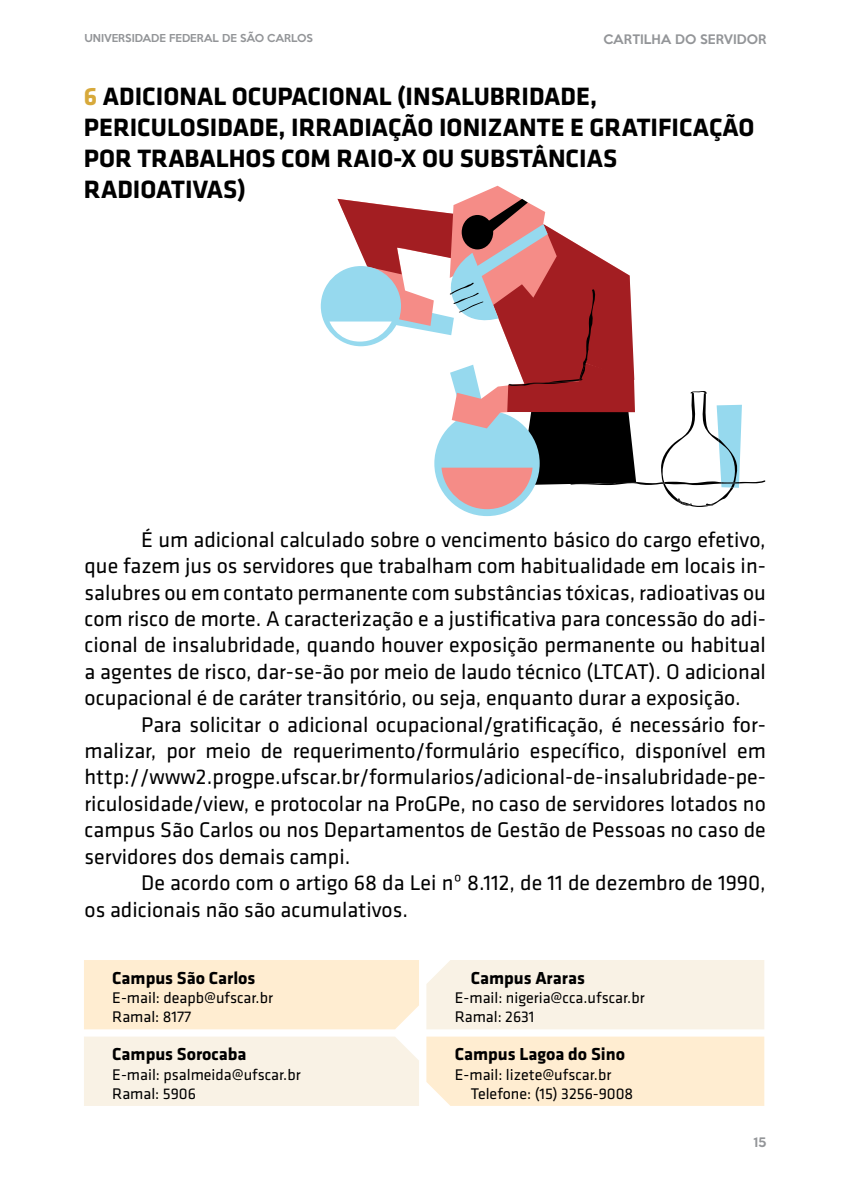
<style>
.page{position:relative;width:851px;height:1191px;background:#fff}
.page>*{position:absolute;margin:0;border:0;box-sizing:border-box;transform-origin:0 0}
.t1{font:700 26px/31.2px "Klavika";color:#000}
.t2{font:22px/26.4px "Klavika";color:#000;text-align:justify}
.t3{font:700 18px "Klavika";color:#000}
.t4{font:16px/19.2px "Klavika";color:#000}
.t5{font:500 12px "Keep Calm";color:#939598}
.t6{font:500 10px "Keep Calm";color:#939598}
.s1{color:#d7a93b}
</style>
<div class="page">
<div style="left:84px;top:960px;width:335px;height:69px;background:#ffedd1"></div>
<div style="left:84px;top:1036px;width:335px;height:70px;background:#f9f2e5"></div>
<div style="left:426px;top:960px;width:338px;height:69px;background:#f9f2e5"></div>
<div style="left:426px;top:1036px;width:338px;height:70px;background:#ffedd1"></div>
<div style="left:434px;top:411px;width:105px;height:105px;background:#96d9ee;border-radius:50%"></div>
<div style="left:321px;top:266px;width:80px;height:80px;background:#96d9ee;border-radius:50%"></div>
<svg style="left:329px;top:186px;width:436px;height:323px"></svg>
<p class="t6" style="left:84px;top:29px;width:230px">UNIVERSIDADE FEDERAL DE SÃO CARLOS</p>
<p class="t5" style="left:603px;top:28px;width:164px">CARTILHA DO SERVIDOR</p>
<p class="t1" style="left:84px;top:81px;width:672px"><span class="s1">6</span> ADICIONAL OCUPACIONAL (INSALUBRIDADE, PERICULOSIDADE, IRRADIAÇÃO IONIZANTE E GRATIFICAÇÃO POR TRABALHOS COM RAIO-X OU SUBSTÂNCIAS RADIOATIVAS)</p>
<p class="t2" style="left:84px;top:527px;width:682px;text-indent:57px">É um adicional calculado sobre o vencimento básico do cargo efetivo, que fazem jus os servidores que trabalham com habitualidade em locais in&shy;salubres ou em contato permanente com substâncias tóxicas, radioativas ou com risco de morte. A caracterização e a justificativa para concessão do adi&shy;cional de insalubridade, quando houver exposição permanente ou habitual a agentes de risco, dar-se-ão por meio de laudo técnico (LTCAT). O adicional ocupacional é de caráter transitório, ou seja, enquanto durar a exposição.</p>
<p class="t2" style="left:84px;top:711px;width:682px;text-indent:57px">Para solicitar o adicional ocupacional/gratificação, é necessário for&shy;malizar, por meio de requerimento/formulário específico, disponível em http://www2.progpe.ufscar.br/formularios/adicional-de-insalubridade-pe&shy;riculosidade/view, e protocolar na ProGPe, no caso de servidores lotados no campus São Carlos ou nos Departamentos de Gestão de Pessoas no caso de servidores dos demais campi.</p>
<p class="t2" style="left:84px;top:870px;width:682px;text-indent:57px">De acordo com o artigo 68 da Lei nº 8.112, de 11 de dezembro de 1990, os adicionais não são acumulativos.</p>
<p class="t3" style="left:112px;top:968px;width:145px">Campus São Carlos</p>
<p class="t4" style="left:112px;top:988px;width:162px">E-mail: deapb@ufscar.br<br>Ramal: 8177</p>
<p class="t3" style="left:112px;top:1044px;width:136px">Campus Sorocaba</p>
<p class="t4" style="left:112px;top:1065px;width:190px">E-mail: psalmeida@ufscar.br<br>Ramal: 5906</p>
<p class="t3" style="left:470px;top:968px;width:115px">Campus Araras</p>
<p class="t4" style="left:454px;top:988px;width:191px">E-mail: nigeria@cca.ufscar.br<br>Ramal: 2631</p>
<p class="t3" style="left:454px;top:1044px;width:172px">Campus Lagoa do Sino</p>
<p class="t4" style="left:470px;top:1065px;width:164px;text-indent:-16px">E-mail: lizete@ufscar.br<br>Telefone: (15) 3256-9008</p>
<p class="t5" style="left:753px;top:1131px;width:15px">15</p>
</div>
